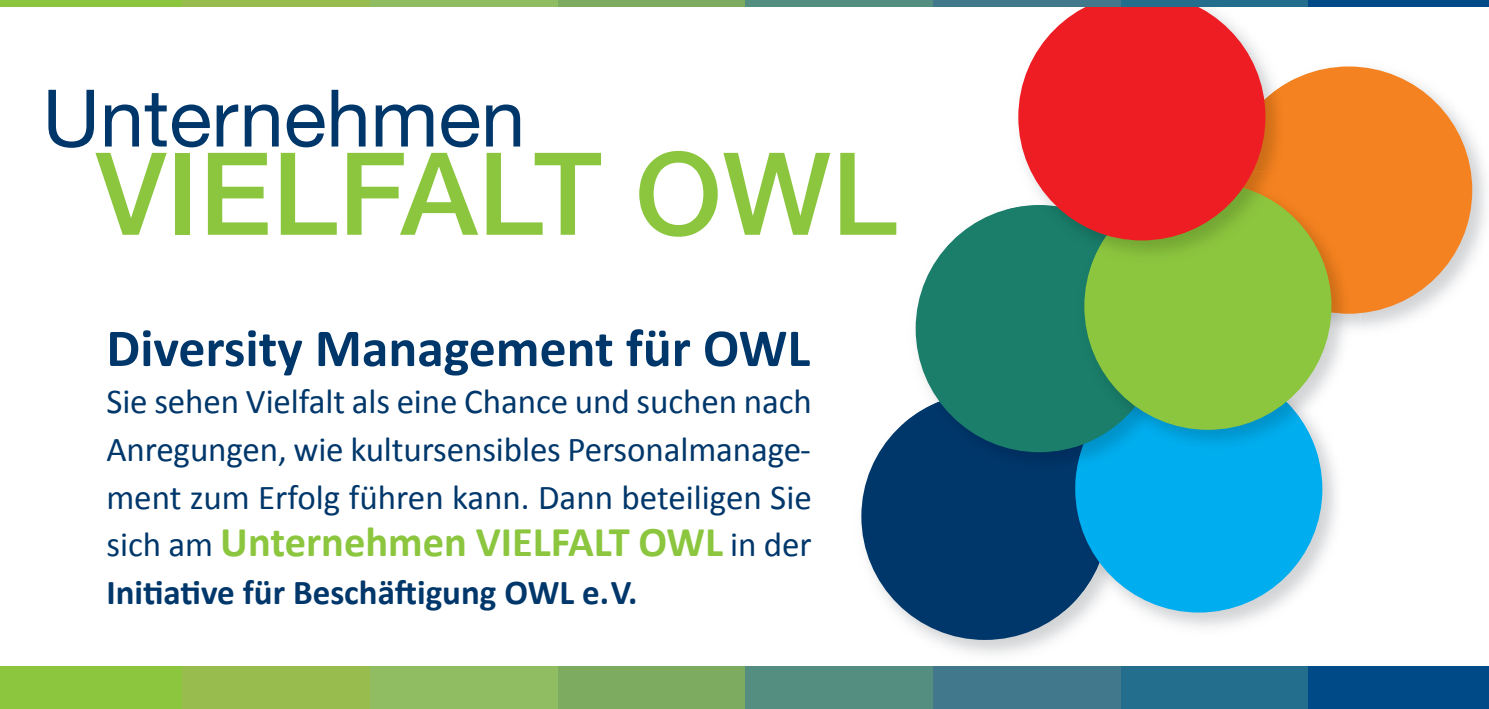
<style>
.page{position:relative;width:1489px;height:709px;background:#fff}
.page>*{position:absolute;margin:0;border:0;box-sizing:border-box;transform-origin:0 0}
.t1{font:500 114.75px "Helvetica Neue";letter-spacing:.005em;color:#8bc63e}
.t2{font:79.5px "Helvetica Neue";color:#00376b}
.t3{font:700 53.75px "Calibri";color:#00376b}
.t4{font:700 42.5px "Calibri";color:#8bc63e}
.t5{font:35px/47.5px "Calibri";color:#00376b;text-align:justify}
.t6{font:700 35px "Calibri";color:#00376b}
.s1{font-weight:400;font-size:35px;color:#00376b}
</style>
<div class="page">
<img style="left:862px;top:424px;width:201px;height:231px">
<div style="left:861px;top:393px;width:247px;height:247px;background:#00376b;border-radius:50%"></div>
<img style="left:1360px;top:67px;width:126px;height:261px">
<div style="left:1224px;top:66px;width:247px;height:247px;background:#f58220;border-radius:50%"></div>
<img style="left:1137px;top:459px;width:199px;height:169px">
<img style="left:1063px;top:573px;width:74px;height:61px">
<img style="left:1063px;top:500px;width:45px;height:111px">
<div style="left:1075px;top:365px;width:247px;height:247px;background:#00aeef;border-radius:50%"></div>
<img style="left:904px;top:393px;width:159px;height:64px">
<img style="left:1063px;top:447px;width:10px;height:8px">
<img style="left:1075px;top:459px;width:8px;height:22px">
<div style="left:915px;top:205px;width:247px;height:247px;background:#1a7e6a;border-radius:50%"></div>
<img style="left:1322px;top:313px;width:38px;height:41px">
<img style="left:1294px;top:213px;width:66px;height:100px">
<img style="left:1317px;top:354px;width:22px;height:105px">
<img style="left:1083px;top:365px;width:235px;height:94px">
<img style="left:1073px;top:447px;width:10px;height:12px">
<img style="left:1075px;top:365px;width:87px;height:82px">
<div style="left:1084px;top:183px;width:247px;height:247px;background:#8bc63e;border-radius:50%"></div>
<img style="left:1265px;top:68px;width:29px;height:11px">
<img style="left:1265px;top:79px;width:29px;height:102px">
<img style="left:1090px;top:195px;width:204px;height:74px">
<svg style="left:1018px;top:7px;width:247px;height:233px;background:#e13c3a"></svg>
<div style="left:1307px;top:666px;width:181px;height:43px;background:#004b87"></div>
<div style="left:1119px;top:666px;width:188px;height:43px;background:#226e8c"></div>
<div style="left:932px;top:666px;width:188px;height:43px;background:#41788b"></div>
<div style="left:744px;top:666px;width:188px;height:43px;background:#538e80"></div>
<div style="left:557px;top:666px;width:187px;height:43px;background:#7dab60"></div>
<div style="left:369px;top:666px;width:188px;height:43px;background:#90bc62"></div>
<div style="left:181px;top:666px;width:188px;height:43px;background:#98bc4d"></div>
<div style="left:0;top:666px;width:182px;height:43px;background:#8bc63e"></div>
<div style="left:1307px;top:0;width:181px;height:7px;background:#004b87"></div>
<div style="left:1119px;top:0;width:188px;height:7px;background:#226e8c"></div>
<div style="left:932px;top:0;width:188px;height:7px;background:#41788b"></div>
<div style="left:744px;top:0;width:188px;height:7px;background:#538e80"></div>
<div style="left:557px;top:0;width:187px;height:7px;background:#7dab60"></div>
<div style="left:369px;top:0;width:188px;height:7px;background:#90bc62"></div>
<div style="left:181px;top:0;width:188px;height:7px;background:#98bc4d"></div>
<div style="left:0;top:0;width:182px;height:7px;background:#8bc63e"></div>
<h2 class="t2" style="left:43px;top:71px;width:484px">Unternehmen</h2>
<h1 class="t1" style="left:96px;top:123px;width:803px">VIELFALT OWL</h1>
<h3 class="t3" style="left:106px;top:315px;width:705px">Diversity Management für OWL</h3>
<p class="t5" style="left:106px;top:378px;width:707px">Sie sehen Vielfalt als eine Chance und suchen nach Anregungen, wie kultursensibles Personalmanage&shy;ment zum Erfolg führen kann. Dann beteiligen Sie</p>
<p class="t4" style="left:106px;top:515px;width:707px"><span class="s1">sich am</span> Unternehmen VIELFALT OWL <span class="s1">in der</span></p>
<p class="t6" style="left:106px;top:570px;width:532px">Initiative für Beschäftigung OWL e.V.</p>
</div>
